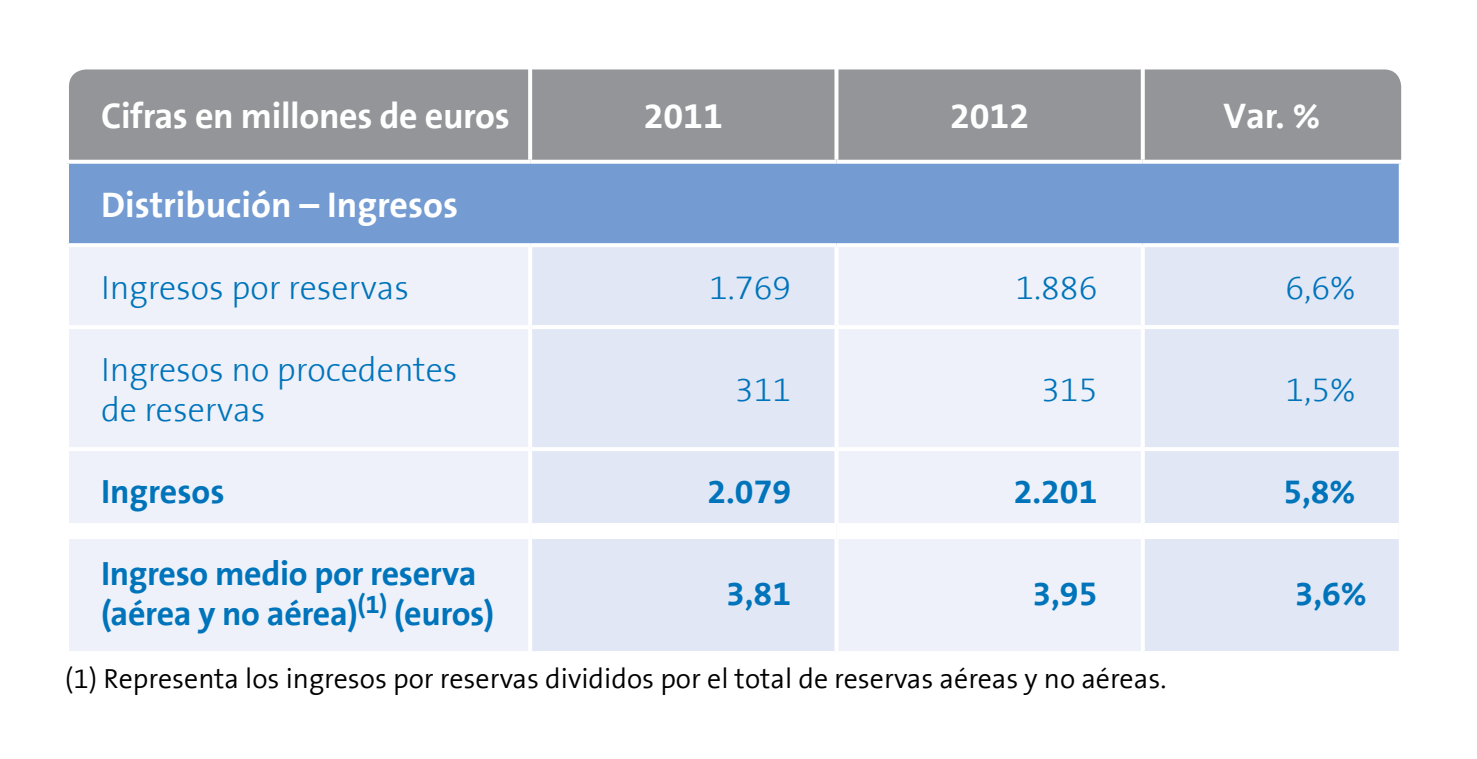
<style>
.page{position:relative;width:1477px;height:759px;background:#fff}
.page>*{position:absolute;margin:0;border:0;box-sizing:border-box;transform-origin:0 0}
.t1{font:700 36px "The Sans B7";color:#fff}
.t2{font:700 34px/40px "The Sans B7";letter-spacing:-.01em;color:#0074bb}
.t3{font:300 34px/40px "The Sans B3";color:#0074bb}
.t4{font:300 28px "The Sans B4";color:#000}
</style>
<div class="page">
<div style="left:69px;top:69px;width:1331px;height:91px;background:#939598"></div>
<div style="left:67px;top:162px;width:1333px;height:83px;background:#749cd2"></div>
<div style="left:69px;top:247px;width:459px;height:403px;background:#eef1f9"></div>
<svg style="left:532px;top:247px;width:866px;height:403px;background:#e5eaf6"></svg>
<svg style="left:528px;top:69px;width:4px;height:91px"></svg>
<svg style="left:834px;top:69px;width:4px;height:91px"></svg>
<svg style="left:1140px;top:69px;width:4px;height:91px"></svg>
<hr style="left:65px;top:164px;width:4px;height:79px;background:#fff">
<svg style="left:530px;top:160px;width:306px;height:4px"></svg>
<svg style="left:836px;top:160px;width:306px;height:4px"></svg>
<svg style="left:1142px;top:160px;width:259px;height:4px"></svg>
<svg style="left:1398px;top:164px;width:2px;height:79px"></svg>
<svg style="left:530px;top:243px;width:306px;height:2px"></svg>
<svg style="left:836px;top:243px;width:306px;height:2px"></svg>
<svg style="left:834px;top:247px;width:4px;height:78px"></svg>
<svg style="left:1142px;top:243px;width:259px;height:2px"></svg>
<svg style="left:1140px;top:247px;width:4px;height:78px"></svg>
<svg style="left:1398px;top:247px;width:1px;height:78px"></svg>
<hr style="left:65px;top:325px;width:465px;height:4px;background:#fff">
<hr style="left:530px;top:325px;width:306px;height:4px;background:#fff">
<hr style="left:836px;top:325px;width:306px;height:4px;background:#fff">
<svg style="left:834px;top:329px;width:4px;height:118px"></svg>
<hr style="left:1142px;top:325px;width:260px;height:4px;background:#fff">
<svg style="left:1140px;top:329px;width:4px;height:118px"></svg>
<svg style="left:1398px;top:329px;width:1px;height:118px"></svg>
<hr style="left:65px;top:447px;width:465px;height:4px;background:#fff">
<hr style="left:530px;top:447px;width:306px;height:4px;background:#fff">
<hr style="left:836px;top:447px;width:306px;height:4px;background:#fff">
<svg style="left:834px;top:451px;width:4px;height:71px"></svg>
<hr style="left:1142px;top:447px;width:260px;height:4px;background:#fff">
<svg style="left:1140px;top:451px;width:4px;height:71px"></svg>
<svg style="left:1398px;top:451px;width:1px;height:72px"></svg>
<svg style="left:834px;top:538px;width:4px;height:112px"></svg>
<svg style="left:1140px;top:538px;width:4px;height:112px"></svg>
<svg style="left:1398px;top:539px;width:1px;height:111px"></svg>
<svg style="left:69px;top:650px;width:459px;height:1px"></svg>
<svg style="left:532px;top:650px;width:303px;height:1px"></svg>
<svg style="left:839px;top:650px;width:302px;height:1px"></svg>
<svg style="left:1145px;top:650px;width:254px;height:1px"></svg>
<svg style="left:67px;top:162px;width:463px;height:2px"></svg>
<svg style="left:67px;top:243px;width:463px;height:2px"></svg>
<div style="left:69px;top:522px;width:461px;height:16px;background:#fff"></div>
<div style="left:530px;top:522px;width:306px;height:16px;background:#fff"></div>
<div style="left:836px;top:522px;width:306px;height:16px;background:#fff"></div>
<div style="left:1142px;top:522px;width:256px;height:16px;background:#fff"></div>
<p class="t1" style="left:101px;top:96px;width:410px">Cifras en millones de euros</p>
<p class="t1" style="left:643px;top:96px;width:81px">2011</p>
<p class="t1" style="left:949px;top:96px;width:81px">2012</p>
<p class="t1" style="left:1223px;top:96px;width:98px">Var. %</p>
<p class="t1" style="left:101px;top:185px;width:358px">Distribución – Ingresos</p>
<p class="t3" style="left:101px;top:268px;width:310px">Ingresos por reservas</p>
<p class="t3" style="left:709px;top:268px;width:83px">1.769</p>
<p class="t3" style="left:1015px;top:268px;width:83px">1.886</p>
<p class="t3" style="left:1285px;top:268px;width:71px">6,6%</p>
<p class="t3" style="left:101px;top:350px;width:358px">Ingresos no procedentes de reservas</p>
<p class="t3" style="left:735px;top:370px;width:58px">311</p>
<p class="t3" style="left:1041px;top:370px;width:58px">315</p>
<p class="t3" style="left:1285px;top:370px;width:71px">1,5%</p>
<p class="t2" style="left:101px;top:472px;width:125px">Ingresos</p>
<p class="t2" style="left:707px;top:472px;width:85px">2.079</p>
<p class="t2" style="left:1013px;top:472px;width:85px">2.201</p>
<p class="t2" style="left:1283px;top:472px;width:74px">5,8%</p>
<p class="t2" style="left:101px;top:553px;width:394px">Ingreso medio por reserva (aérea y no aérea)<sup>(1)</sup> (euros)</p>
<p class="t2" style="left:726px;top:574px;width:66px">3,81</p>
<p class="t2" style="left:1032px;top:574px;width:66px">3,95</p>
<p class="t2" style="left:1294px;top:574px;width:74px">3,6%</p>
<p class="t4" style="left:65px;top:664px;width:1102px">(1) Representa los ingresos por reservas divididos por el total de reservas aéreas y no aéreas.</p>
</div>
